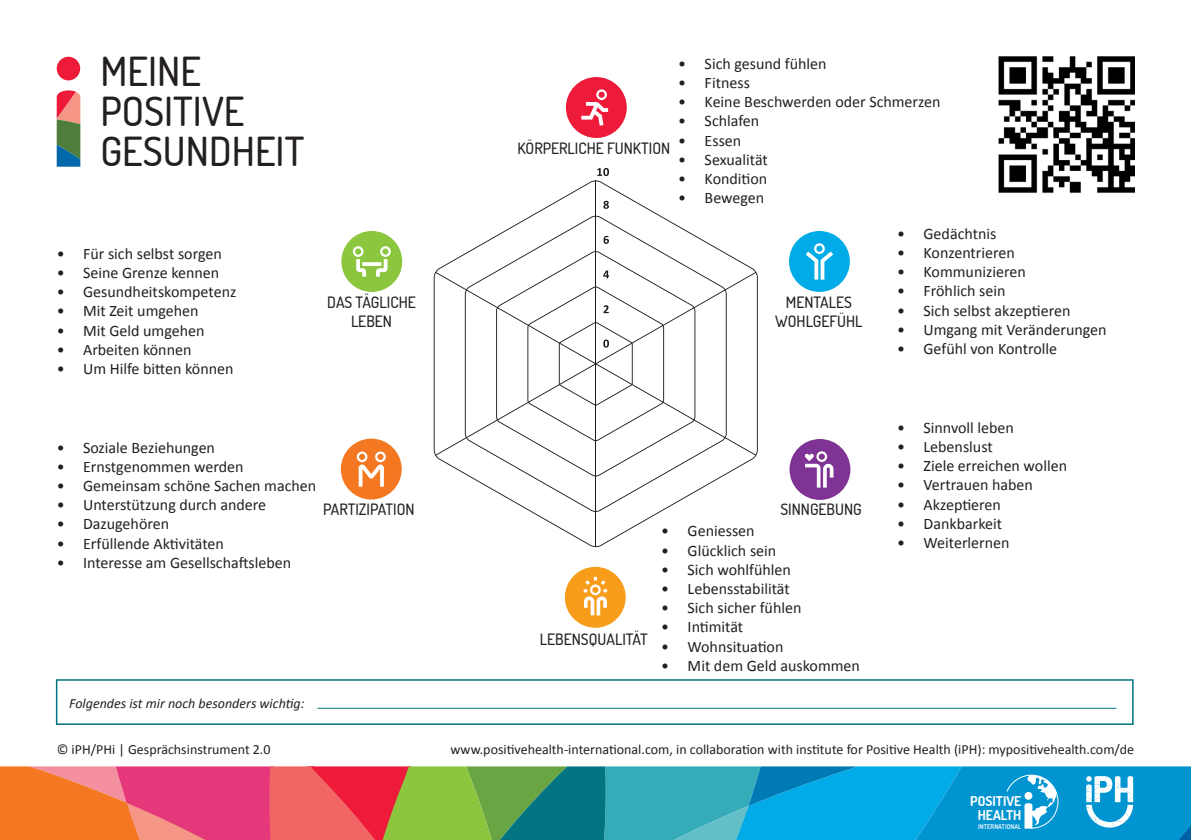
<style>
.page{position:relative;width:1191px;height:840px;background:#fff}
.page>*{position:absolute;margin:0;border:0;box-sizing:border-box;transform-origin:0 0}
.ondertekst{font:500 40px "Dosis";color:#231f20}
.t1{font:16px "Calibri";color:#231f20}
.t2{font:500 15.6px "Dosis";color:#231f20}
.ondertekst-2{font:14px "Calibri";color:#231f20}
.ondertekst-3{font:italic 14px "Calibri";color:#231f20}
.t3{font:700 13.4px "Dosis";color:#fff}
.t4{font:600 6.6px "Dosis";letter-spacing:.01em;color:#fff}
</style>
<div class="page">
<div style="left:566px;top:77px;width:61px;height:61px;background:#ed1a3a;border-radius:50%"></div>
<svg style="left:581px;top:89px;width:27px;height:36px"></svg>
<svg style="left:434px;top:180px;width:324px;height:366px"></svg>
<svg style="left:465px;top:215px;width:261px;height:296px"></svg>
<svg style="left:496px;top:251px;width:199px;height:225px"></svg>
<hr style="left:595px;top:180px;width:1px;height:366px;background:#1a1a18">
<svg style="left:435px;top:272px;width:321px;height:183px"></svg>
<svg style="left:597px;top:168px;width:12px;height:8px"></svg>
<svg style="left:603px;top:201px;width:6px;height:8px"></svg>
<svg style="left:603px;top:236px;width:6px;height:8px"></svg>
<svg style="left:603px;top:270px;width:6px;height:8px"></svg>
<svg style="left:527px;top:286px;width:137px;height:155px"></svg>
<div style="left:789px;top:439px;width:61px;height:60px;background:#7f3394;border-radius:50%"></div>
<svg style="left:804px;top:451px;width:29px;height:36px"></svg>
<div style="left:565px;top:566px;width:60px;height:61px;background:#f89c1c;border-radius:50%"></div>
<svg style="left:583px;top:576px;width:24px;height:39px"></svg>
<div style="left:341px;top:438px;width:61px;height:61px;background:#f47721;border-radius:50%"></div>
<svg style="left:357px;top:451px;width:29px;height:35px"></svg>
<div style="left:341px;top:231px;width:61px;height:61px;background:#8bc63e;border-radius:50%"></div>
<svg style="left:362px;top:262px;width:19px;height:4px"></svg>
<svg style="left:353px;top:246px;width:13px;height:30px"></svg>
<svg style="left:376px;top:246px;width:15px;height:30px"></svg>
<div style="left:789px;top:231px;width:61px;height:61px;background:#00abe7;border-radius:50%"></div>
<svg style="left:806px;top:243px;width:27px;height:36px"></svg>
<svg style="left:0;top:766px;width:1191px;height:73px;background:#6a8a94"></svg>
<div style="left:56px;top:678px;width:1077px;height:46px;border:2px solid #017581"></div>
<hr style="left:317px;top:707px;width:799px;height:1px;background:#017581">
<svg style="left:57px;top:57px;width:23px;height:23px"></svg>
<svg style="left:57px;top:90px;width:23px;height:77px;background:#837569"></svg>
<img style="left:998px;top:57px;width:136px;height:136px">
<p class="ondertekst" style="left:100px;top:44px;width:102px">MEINE</p>
<p class="ondertekst" style="left:100px;top:84px;width:146px">POSITIVE</p>
<p class="ondertekst" style="left:100px;top:124px;width:205px">GESUNDHEIT</p>
<p class="t1" style="left:57px;top:243px;width:167px">• Für sich selbst sorgen</p>
<p class="t1" style="left:57px;top:262px;width:164px">• Seine Grenze kennen</p>
<p class="t1" style="left:57px;top:281px;width:181px">• Gesundheitskompetenz</p>
<p class="t1" style="left:57px;top:301px;width:143px">• Mit Zeit umgehen</p>
<p class="t1" style="left:57px;top:320px;width:149px">• Mit Geld umgehen</p>
<p class="t1" style="left:57px;top:339px;width:136px">• Arbeiten können</p>
<p class="t1" style="left:57px;top:358px;width:178px">• Um Hilfe bitten können</p>
<p class="t2" style="left:327px;top:291px;width:90px">DAS TÄGLICHE</p>
<p class="t2" style="left:351px;top:310px;width:43px">LEBEN</p>
<p class="t1" style="left:57px;top:437px;width:160px">• Soziale Beziehungen</p>
<p class="t1" style="left:57px;top:456px;width:188px">• Ernstgenommen werden</p>
<p class="t1" style="left:57px;top:475px;width:261px">• Gemeinsam schöne Sachen machen</p>
<p class="t1" style="left:57px;top:494px;width:211px">• Unterstützung durch andere</p>
<p class="t1" style="left:57px;top:514px;width:114px">• Dazugehören</p>
<p class="t1" style="left:57px;top:533px;width:169px">• Erfüllende Aktivitäten</p>
<p class="t1" style="left:57px;top:552px;width:236px">• Interesse am Gesellschaftsleben</p>
<p class="t2" style="left:323px;top:498px;width:93px">PARTIZIPATION</p>
<p class="ondertekst-3" style="left:69px;top:694px;width:237px">Folgendes ist mir noch besonders wichtig:</p>
<p class="ondertekst-2" style="left:57px;top:740px;width:215px">© iPH/PHi | Gesprächsinstrument 2.0</p>
<p class="t2" style="left:517px;top:137px;width:154px">KÖRPERLICHE FUNKTION</p>
<p class="t1" style="left:678px;top:53px;width:150px">• Sich gesund fühlen</p>
<p class="t1" style="left:678px;top:73px;width:73px">• Fitness</p>
<p class="t1" style="left:678px;top:92px;width:264px">• Keine Beschwerden oder Schmerzen</p>
<p class="t1" style="left:678px;top:111px;width:82px">• Schlafen</p>
<p class="t1" style="left:678px;top:130px;width:65px">• Essen</p>
<p class="t1" style="left:678px;top:149px;width:91px">• Sexualität</p>
<p class="t1" style="left:678px;top:169px;width:91px">• Kondition</p>
<p class="t1" style="left:678px;top:188px;width:87px">• Bewegen</p>
<p class="t1" style="left:897px;top:223px;width:101px">• Gedächtnis</p>
<p class="t1" style="left:897px;top:242px;width:119px">• Konzentrieren</p>
<p class="t1" style="left:897px;top:262px;width:130px">• Kommunizieren</p>
<p class="t1" style="left:897px;top:281px;width:110px">• Fröhlich sein</p>
<p class="t1" style="left:897px;top:300px;width:175px">• Sich selbst akzeptieren</p>
<p class="t1" style="left:897px;top:319px;width:211px">• Umgang mit Veränderungen</p>
<p class="t1" style="left:897px;top:338px;width:161px">• Gefühl von Kontrolle</p>
<p class="t2" style="left:785px;top:291px;width:68px">MENTALES</p>
<p class="t2" style="left:775px;top:310px;width:89px">WOHLGEFÜHL</p>
<p class="t2" style="left:540px;top:627px;width:109px">LEBENSQUALITÄT</p>
<p class="t2" style="left:780px;top:498px;width:83px">SINNGEBUNG</p>
<p class="t1" style="left:661px;top:521px;width:95px">• Geniessen</p>
<p class="t1" style="left:661px;top:540px;width:116px">• Glücklich sein</p>
<p class="t1" style="left:661px;top:559px;width:131px">• Sich wohlfühlen</p>
<p class="t1" style="left:661px;top:578px;width:130px">• Lebensstabilität</p>
<p class="t1" style="left:661px;top:597px;width:142px">• Sich sicher fühlen</p>
<p class="t1" style="left:661px;top:617px;width:84px">• Intimität</p>
<p class="t1" style="left:661px;top:636px;width:124px">• Wohnsituation</p>
<p class="t1" style="left:661px;top:655px;width:200px">• Mit dem Geld auskommen</p>
<p class="t1" style="left:897px;top:417px;width:118px">• Sinnvoll leben</p>
<p class="t1" style="left:897px;top:436px;width:97px">• Lebenslust</p>
<p class="t1" style="left:897px;top:455px;width:171px">• Ziele erreichen wollen</p>
<p class="t1" style="left:897px;top:475px;width:137px">• Vertrauen haben</p>
<p class="t1" style="left:897px;top:494px;width:105px">• Akzeptieren</p>
<p class="t1" style="left:897px;top:513px;width:106px">• Dankbarkeit</p>
<p class="t1" style="left:897px;top:532px;width:114px">• Weiterlernen</p>
<p class="ondertekst-2" style="left:450px;top:740px;width:685px">www.positivehealth-international.com, in collaboration with institute for Positive Health (iPH): mypositivehealth.com/de</p>
<p class="t3" style="left:970px;top:791px;width:53px">POSITIVE</p>
<p class="t3" style="left:977px;top:805px;width:45px">HEALTH</p>
<p class="t4" style="left:978px;top:821px;width:45px">INTERNATIONAL</p>
</div>
